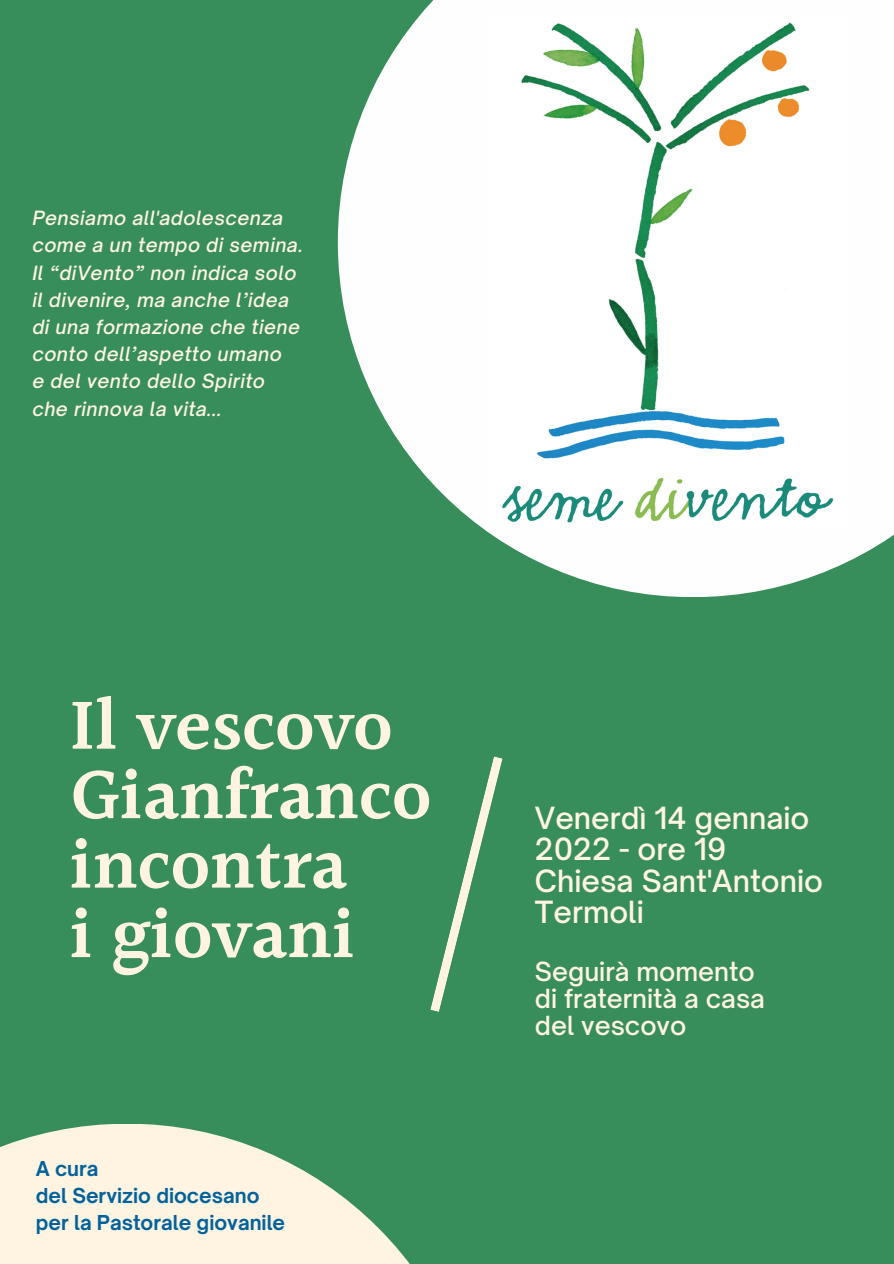
<style>
.page{position:relative;width:894px;height:1264px;background:#fff}
.page>*{position:absolute;margin:0;border:0;box-sizing:border-box;transform-origin:0 0}
.t1{font:600 73.5px/69.4px "Halant";color:#fff4e2}
.t2{font:500 29.25px/31.5px "Open Sauce One";color:#fff4e2}
.t3{font:500 25.2px "Open Sauce One";color:#fff4e2}
.t4{font:700 19.65px "Open Sauce One";color:#02629b}
.t5{font:italic 500 18.75px/27.2px "Open Sauce One";letter-spacing:.025em;color:#fff4e2}
</style>
<div class="page">
<div style="left:0;top:0;width:893px;height:1263px;background:#388e5a"></div>
<svg style="left:430px;top:756px;width:72px;height:256px"></svg>
<svg style="left:338px;top:0;width:555px;height:597px;fill:#fefefe"></svg>
<img style="left:486px;top:16px;width:359px;height:509px">
<svg style="left:0;top:1124px;width:409px;height:139px;fill:#fff4e2"></svg>
<p class="t5" style="left:32px;top:204px;width:272px">Pensiamo all'adolescenza come a un tempo di semina.</p>
<p class="t5" style="left:32px;top:259px;width:265px">Il “diVento” non indica solo</p>
<p class="t5" style="left:32px;top:286px;width:258px">il divenire, ma anche l’idea</p>
<p class="t5" style="left:32px;top:313px;width:269px">di una formazione che tiene conto dell’aspetto umano</p>
<p class="t5" style="left:32px;top:368px;width:234px">e del vento dello Spirito che rinnova la vita...</p>
<p class="t1" style="left:70px;top:695px;width:363px">Il vescovo<br>Gianfranco incontra</p>
<p class="t1" style="left:70px;top:903px;width:287px">i giovani</p>
<p class="t4" style="left:36px;top:1155px;width:64px">A cura</p>
<p class="t4" style="left:36px;top:1182px;width:225px">del Servizio diocesano</p>
<p class="t4" style="left:36px;top:1209px;width:251px">per la Pastorale giovanile</p>
<p class="t2" style="left:534px;top:801px;width:276px">Venerdì 14 gennaio<br>2022 - ore 19</p>
<p class="t2" style="left:534px;top:865px;width:289px">Chiesa Sant'Antonio<br>Termoli</p>
<p class="t3" style="left:534px;top:955px;width:221px">Seguirà momento</p>
<p class="t3" style="left:534px;top:982px;width:231px">di fraternità a casa</p>
<p class="t3" style="left:534px;top:1009px;width:153px">del vescovo</p>
</div>
